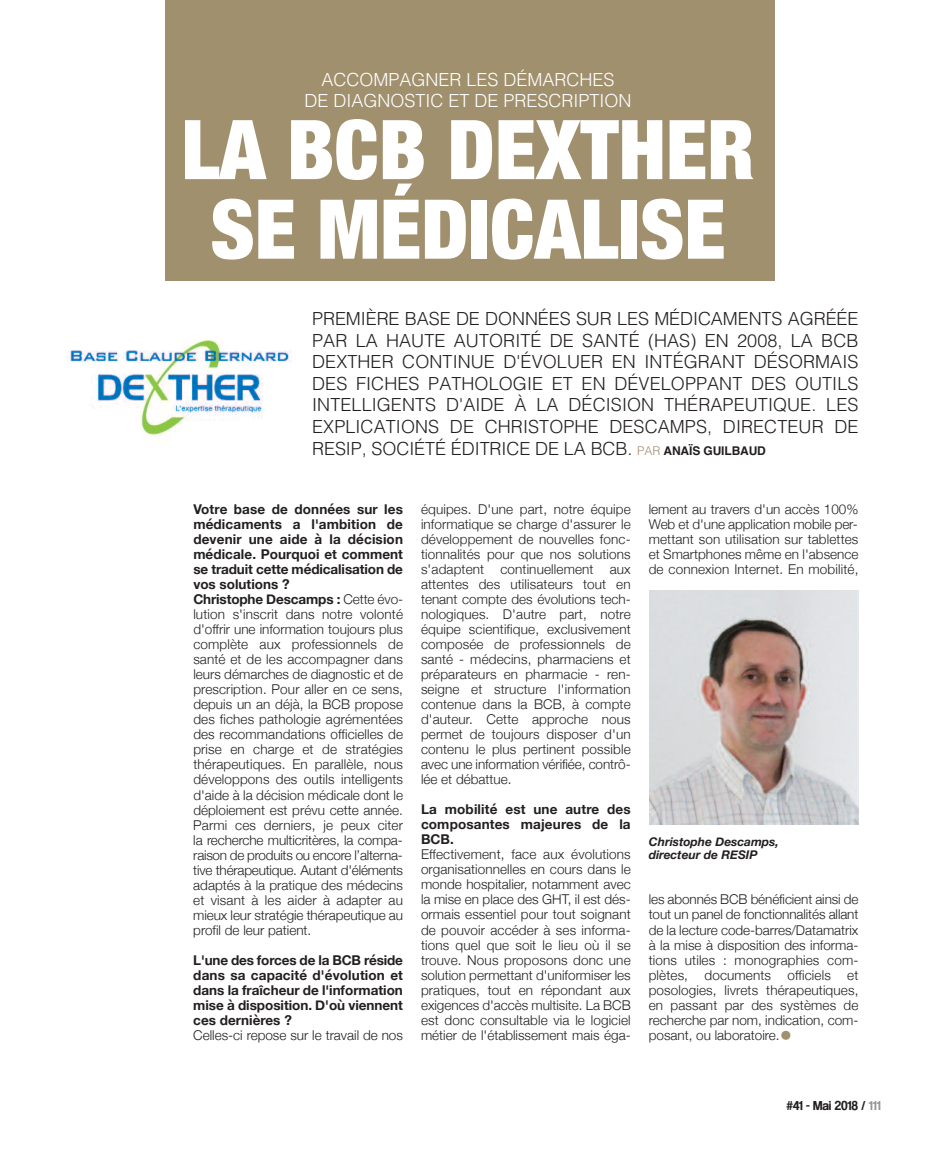
<style>
.page{position:relative;width:936px;height:1149px;background:#fff}
.page>*{position:absolute;margin:0;border:0;box-sizing:border-box;transform-origin:0 0}
.t1{font:900 condensed 82.5px/79.5px "Helvetica Neue";color:#fff;text-align:center}
.t2{font:300 18px/21.6px "Helvetica";letter-spacing:-.005em;color:#231f20;text-align:justify}
.t3{font:300 18px/21.6px "Helvetica";color:#fff;text-align:center}
.t4{font:300 13.5px/15px "Helvetica Neue";color:#231f20;text-align:justify}
.t5{font:700 13.5px/15px "Helvetica Neue";color:#231f20;text-align:justify}
.t6{font:13.5px "Coolvetica Rg";color:#231f20}
.t7{font:italic 700 12px/12.9px "Helvetica Neue";color:#231f20}
.t8{font:9px "Webdings";color:#a0906d}
.s1{font-size:12px;color:#a0906d}
.s2{font-weight:700;font-size:12px}
.s3{font-weight:700}
.s4{color:#939598}
</style>
<div class="page">
<div style="left:165px;top:0;width:610px;height:280px;background:#a0906d"></div>
<img style="left:649px;top:590px;width:209px;height:234px">
<img style="left:67px;top:339px;width:224px;height:97px">
<h2 class="t3" style="left:304px;top:67px;width:329px">ACCOMPAGNER LES DÉMARCHES<br>DE DIAGNOSTIC ET DE PRESCRIPTION</h2>
<h1 class="t1" style="left:181px;top:105px;width:574px">LA BCB DEXTHER<br>SE MÉDICALISE</h1>
<p class="t2" style="left:312px;top:306px;width:548px">PREMIÈRE BASE DE DONNÉES SUR LES MÉDICAMENTS AGRÉÉE PAR LA HAUTE AUTORITÉ DE SANTÉ (HAS) EN 2008, LA BCB DEXTHER CONTINUE D'ÉVOLUER EN INTÉGRANT DÉSORMAIS DES FICHES PATHOLOGIE ET EN DÉVELOPPANT DES OUTILS INTELLIGENTS D'AIDE À LA DÉCISION THÉRAPEUTIQUE. LES EXPLICATIONS DE CHRISTOPHE DESCAMPS, DIRECTEUR DE RESIP, SOCIÉTÉ ÉDITRICE DE LA BCB. <span class="s1">PAR</span> <span class="s2">ANAÏS GUILBAUD</span></p>
<p class="t4" style="left:193px;top:501px;width:211px;text-align:left"><span class="s3">Votre base de données sur les médicaments a l'ambition de devenir une aide à la décision médicale. Pourquoi et comment se traduit cette médicalisation de vos solutions ?<br>Christophe Descamps :</span> Cette évo&shy;lution s'inscrit dans notre volonté d'offrir une information toujours plus complète aux professionnels de santé et de les accompagner dans leurs démarches de diagnostic et de prescription. Pour aller en ce sens, depuis un an déjà, la BCB propose des fiches pathologie agrémentées des recommandations officielles de prise en charge et de stratégies thérapeutiques. En parallèle, nous développons des outils intelligents d'aide à la décision médicale dont le déploiement est prévu cette année.<br>Parmi ces derniers, je peux citer la recherche multicritères, la compa&shy;raison de produits ou encore l’alterna&shy;tive thérapeutique. Autant d'éléments adaptés à la pratique des médecins et visant à les aider à adapter au mieux leur stratégie thérapeutique au profil de leur patient.</p>
<p class="t5" style="left:193px;top:951px;width:211px">L'une des forces de la BCB réside dans sa capacité d'évolution et dans la fraîcheur de l'information mise à disposition. D'où viennent ces dernières ?</p>
<p class="t4" style="left:193px;top:1026px;width:211px">Celles-ci repose sur le travail de nos</p>
<p class="t4" style="left:421px;top:501px;width:211px">équipes. D'une part, notre équipe informatique se charge d'assurer le développement de nouvelles fonc&shy;tionnalités pour que nos solutions s'adaptent continuellement aux attentes des utilisateurs tout en tenant compte des évolutions tech&shy;nologiques. D'autre part, notre équipe scientifique, exclusivement composée de professionnels de santé - médecins, pharmaciens et préparateurs en pharmacie - ren&shy;seigne et structure l'information contenue dans la BCB, à compte d'auteur. Cette approche nous permet de toujours disposer d'un contenu le plus pertinent possible avec une information vérifiée, contrô&shy;lée et débattue.</p>
<p class="t5" style="left:421px;top:801px;width:211px">La mobilité est une autre des composantes majeures de la BCB.</p>
<p class="t4" style="left:421px;top:846px;width:211px">Effectivement, face aux évolutions organisationnelles en cours dans le monde hospitalier, notamment avec la mise en place des GHT, il est dés&shy;ormais essentiel pour tout soignant de pouvoir accéder à ses informa&shy;tions quel que soit le lieu où il se trouve. Nous proposons donc une solution permettant d'uniformiser les pratiques, tout en répondant aux exigences d'accès multisite. La BCB est donc consultable via le logiciel métier de l'établissement mais éga-</p>
<p class="t4" style="left:648px;top:501px;width:211px">lement au travers d'un accès 100% Web et d'une application mobile per&shy;mettant son utilisation sur tablettes et Smartphones même en l'absence de connexion Internet. En mobilité,</p>
<p class="t7" style="left:648px;top:835px;width:132px">Christophe Descamps, directeur de RESIP</p>
<p class="t4" style="left:648px;top:891px;width:211px">les abonnés BCB bénéficient ainsi de tout un panel de fonctionnalités allant de la lecture code-barres/Datamatrix à la mise à disposition des informa&shy;tions utiles : monographies com&shy;plètes, documents officiels et posologies, livrets thérapeutiques, en passant par des systèmes de recherche par nom, indication, com&shy;posant, ou laboratoire.</p>
<p class="t8" style="left:781px;top:1029px;width:10px">■</p>
<p class="t6" style="left:786px;top:1096px;width:96px">#41 - Mai 2018 / <span class="s4">111</span></p>
</div>
